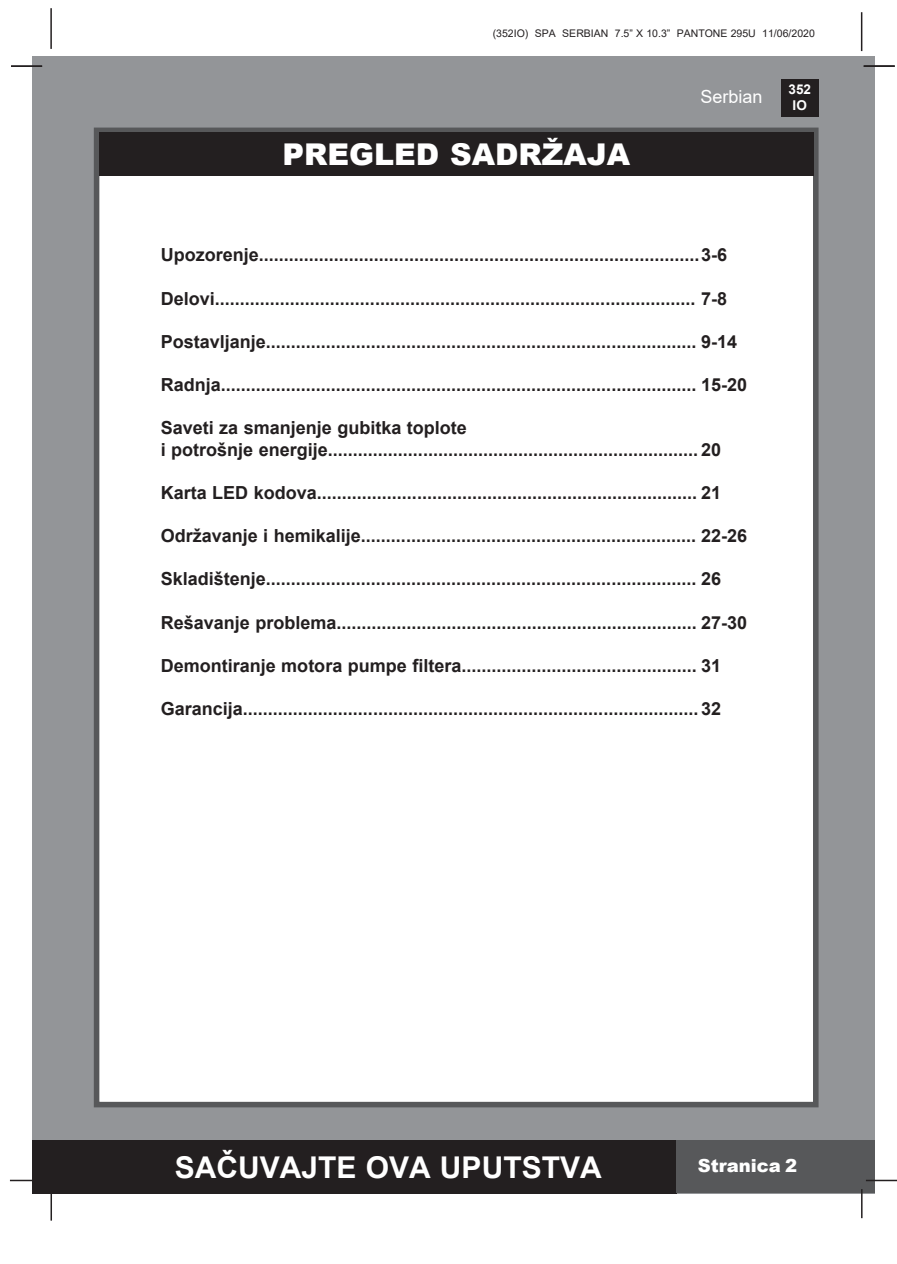
<style>
.page{position:relative;width:897px;height:1264px;background:#fff}
.page>*{position:absolute;margin:0;border:0;box-sizing:border-box;transform-origin:0 0}
.t1{font:700 30px "Arial";color:#fff}
.t2{font:900 30px "Arial";color:#fff}
.t3{font:700 18px "Arial";color:#231f20}
.t4{font:900 18px "Arial";color:#fff}
.t5{font:18px "Arial";color:#fff}
.t6{font:700 13.5px/16.2px "Arial";color:#fff;text-align:center}
.t7{font:10.5px "Arial";color:#231f20}
</style>
<div class="page">
<div style="left:33px;top:56px;width:842px;height:1137px;background:#939598"></div>
<div style="left:780px;top:79px;width:38px;height:38px;background:#231f20"></div>
<hr style="left:50px;top:8px;width:2px;height:41px;background:#231f20">
<hr style="left:860px;top:12px;width:2px;height:39px;background:#231f20">
<div style="left:33px;top:1140px;width:644px;height:53px;background:#231f20"></div>
<div style="left:676px;top:1140px;width:199px;height:53px;background:#57585a"></div>
<hr style="left:865px;top:1179px;width:31px;height:2px;background:#231f20">
<hr style="left:860px;top:1189px;width:2px;height:29px;background:#231f20">
<hr style="left:50px;top:1190px;width:2px;height:30px;background:#231f20">
<hr style="left:10px;top:1179px;width:31px;height:2px;background:#231f20">
<div style="left:94px;top:128px;width:724px;height:979px;background:#fff;border:6px solid #57585a"></div>
<div style="left:99px;top:132px;width:714px;height:44px;background:#231f20"></div>
<hr style="left:863px;top:65px;width:31px;height:2px;background:#231f20">
<hr style="left:11px;top:65px;width:31px;height:2px;background:#231f20">
<p class="t7" style="left:492px;top:26px;width:323px">(352IO) SPA SERBIAN 7.5” X 10.3” PANTONE 295U 11/06/2020</p>
<p class="t2" style="left:282px;top:132px;width:349px">PREGLED SADRŽAJA</p>
<p class="t5" style="left:700px;top:84px;width:64px">Serbian</p>
<p class="t6" style="left:788px;top:81px;width:24px">352<br>IO</p>
<p class="t3" style="left:161px;top:242px;width:568px">Upozorenje........................................................................................3-6</p>
<p class="t3" style="left:161px;top:285px;width:568px">Delovi................................................................................................ 7-8</p>
<p class="t3" style="left:161px;top:329px;width:578px">Postavljanje...................................................................................... 9-14</p>
<p class="t3" style="left:161px;top:372px;width:588px">Radnja............................................................................................... 15-20</p>
<p class="t3" style="left:161px;top:415px;width:308px">Saveti za smanjenje gubitka toplote</p>
<p class="t3" style="left:161px;top:437px;width:562px">i potrošnje energije.......................................................................... 20</p>
<p class="t3" style="left:161px;top:480px;width:562px">Karta LED kodova............................................................................ 21</p>
<p class="t3" style="left:161px;top:523px;width:588px">Održavanje i hemikalije................................................................... 22-26</p>
<p class="t3" style="left:161px;top:566px;width:562px">Skladištenje...................................................................................... 26</p>
<p class="t3" style="left:161px;top:609px;width:588px">Rešavanje problema........................................................................ 27-30</p>
<p class="t3" style="left:161px;top:653px;width:562px">Demontiranje motora pumpe filtera............................................... 31</p>
<p class="t3" style="left:161px;top:696px;width:562px">Garancija........................................................................................... 32</p>
<h1 class="t1" style="left:175px;top:1146px;width:428px">SAČUVAJTE OVA UPUTSTVA</h1>
<p class="t4" style="left:697px;top:1152px;width:101px">Stranica 2</p>
</div>
